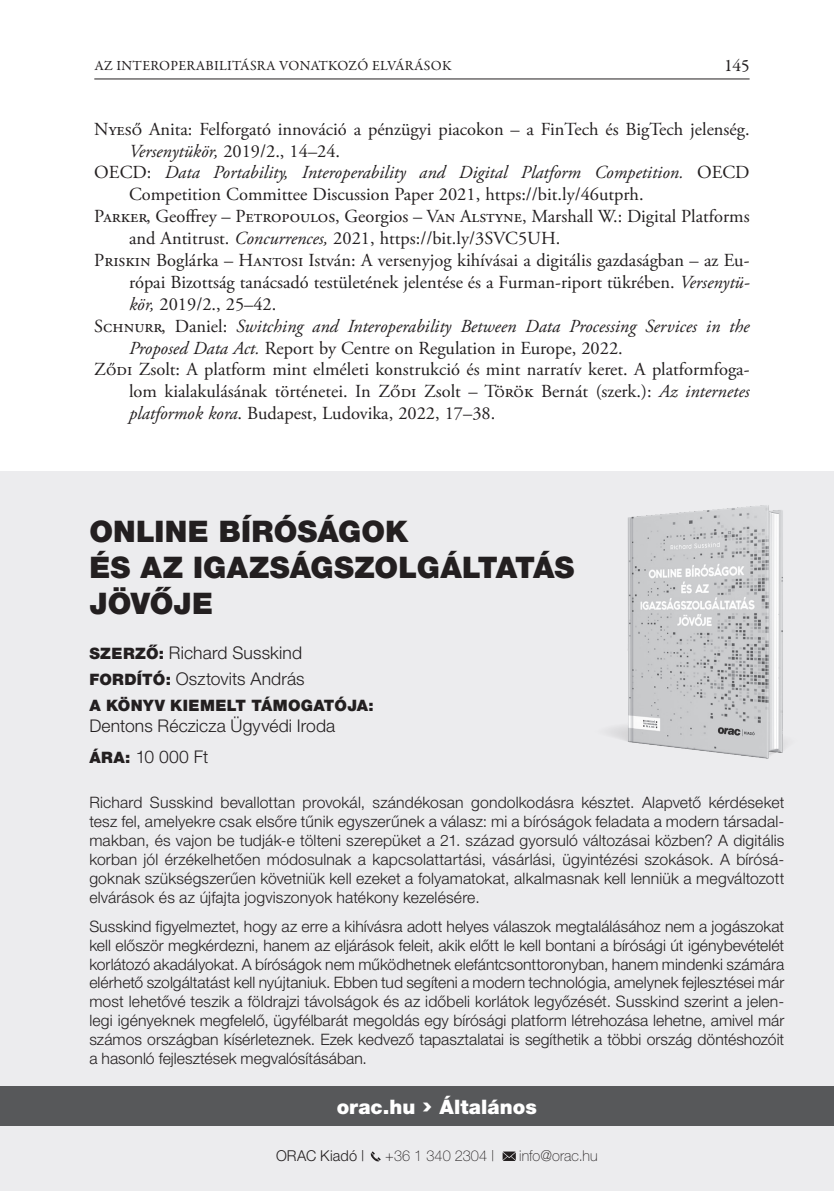
<style>
.page{position:relative;width:834px;height:1191px;background:#fff}
.page>*{position:absolute;margin:0;border:0;box-sizing:border-box;transform-origin:0 0}
.t1{font:29.75px/35.7px "Helvetica HU Black";letter-spacing:.005em;color:#231f20}
.t2{font:19.95px "Helvetica HU Black";letter-spacing:.005em;color:#fff}
.kenyer{font:18.38px/21.9px "Adobe Garamond Pro";color:#231f20}
.kenyer-2{font:italic 18.38px/21.9px "Adobe Garamond Pro";color:#231f20}
.t3{font:17.5px/25.9px "Helvetica HU Light";letter-spacing:.005em;color:#231f20}
.t4{font:17.5px "Garamond Premr Pro";color:#231f20}
.t5{font:15.75px/18.9px "Helvetica HU Light";letter-spacing:.005em;color:#231f20;text-align:justify}
.t6{font:15.75px "Helvetica HU Black";letter-spacing:.02em;color:#231f20}
.t7{font:15.05px "Helvetica HU Thin";letter-spacing:.005em;color:#231f20}
.t8{font:15.05px "Helvetica HU Light";letter-spacing:.01em;color:#231f20}
.t9{font:14px "Garamond Premr Pro";color:#231f20}
.s1{font-style:italic}
.s2{font-style:normal}
.s3{font-family:"Helvetica HU Black";font-size:15.75px}
.s4{font-family:"Poppins";font-weight:700}
</style>
<div class="page">
<hr style="left:94px;top:78px;width:655px;height:1px;background:#231f20">
<div style="left:0;top:471px;width:833px;height:720px;background:#ececee"></div>
<svg style="left:370px;top:1151px;width:10px;height:10px"></svg>
<svg style="left:502px;top:1151px;width:13px;height:10px"></svg>
<div style="left:0;top:1086px;width:833px;height:40px;background:#57585a"></div>
<img style="left:610px;top:505px;width:175px;height:254px">
<p class="t9" style="left:94px;top:57px;width:32px">AZ INTEROPERABILITÁSRA</p>
<p class="t9" style="left:279px;top:57px;width:11px">VONATKOZ</p>
<p class="t9" style="left:357px;top:57px;width:25px">Ó ELVÁRÁSOK</p>
<p class="t4" style="left:724px;top:54px;width:27px">145</p>
<p class="kenyer" style="left:129px;top:119px;width:622px;text-indent:-35px">Nyeső Anita: Felforgató innováció a pénzügyi piacokon – a FinTech és BigTech jelenség.<br><span class="s1">Versenytükör,</span> 2019/2., 14–24.</p>
<p class="kenyer" style="left:129px;top:162px;width:622px;text-indent:-35px">OECD: <span class="s1">Data Portability, Interoperability and Digital Platform Competition.</span> OECD<br>Competition Committee Discussion Paper 2021, https://bit.ly/46utprh.</p>
<p class="kenyer" style="left:129px;top:206px;width:622px;text-indent:-35px">Parker, Geoffrey – Petropoulos, Georgios – Van Alstyne, Marshall W.: Digital Platforms and Antitrust. <span class="s1">Concurrences,</span> 2021, https://bit.ly/3SVC5UH.</p>
<p class="kenyer" style="left:129px;top:250px;width:622px;text-align:justify;text-indent:-35px">Priskin Boglárka – Hantosi István: A versenyjog kihívásai a digitális gazdaságban – az Eu&shy;rópai Bizottság tanácsadó testületének jelentése és a Furman-riport tükrében. <span class="s1">Versenytü&shy;kör,</span> 2019/2., 25–42.</p>
<p class="kenyer-2" style="left:129px;top:315px;width:622px;text-indent:-35px"><span class="s2">Schnurr, Daniel:</span> Switching and Interoperability Between Data Processing Services in the<br>Proposed Data Act. <span class="s2">Report by Centre on Regulation in Europe, 2022.</span></p>
<p class="kenyer" style="left:129px;top:359px;width:622px;text-align:justify;text-indent:-35px">Ződi Zsolt: A platform mint elméleti konstrukció és mint narratív keret. A platformfoga&shy;lom kialakulásának történetei. In Ződi Zsolt – Török Bernát (szerk.): <span class="s1">Az internetes platformok kora</span>. Budapest, Ludovika, 2022, 17–38.</p>
<p class="t1" style="left:89px;top:513px;width:486px">ONLINE BÍRÓSÁGOK<br>ÉS AZ IGAZSÁGSZOLGÁLTATÁS<br>JÖVŐJE</p>
<p class="t3" style="left:89px;top:640px;width:217px"><span class="s3">SZERZŐ:</span> Richard Susskind<br><span class="s3">FORDÍTÓ:</span> Osztovits András</p>
<p class="t6" style="left:89px;top:696px;width:286px">A KÖNYV KIEMELT TÁMOGATÓJA:</p>
<p class="t3" style="left:89px;top:710px;width:247px;line-height:31px">Dentons Réczicza Ügyvédi Iroda<br><span class="s3">ÁRA:</span> 10 000 Ft</p>
<p class="t5" style="left:89px;top:793px;width:696px">Richard Susskind bevallottan provokál, szándékosan gondolkodásra késztet. Alapvető kérdéseket tesz fel, amelyekre csak elsőre tűnik egyszerűnek a válasz: mi a bíróságok feladata a modern társadal&shy;makban, és vajon be tudják-e tölteni szerepüket a 21. század gyorsuló változásai közben? A digitális korban jól érzékelhetően módosulnak a kapcsolattartási, vásárlási, ügyintézési szokások. A bírósá&shy;goknak szükségszerűen követniük kell ezeket a folyamatokat, alkalmasnak kell lenniük a megváltozott elvárások és az újfajta jogviszonyok hatékony kezelésére.</p>
<p class="t5" style="left:89px;top:916px;width:696px">Susskind figyelmeztet, hogy az erre a kihívásra adott helyes válaszok megtalálásához nem a jogászokat kell először megkérdezni, hanem az eljárások feleit, akik előtt le kell bontani a bírósági út igénybevételét korlátozó akadályokat. A bíróságok nem működhetnek elefántcsonttoronyban, hanem mindenki számára elérhető szolgáltatást kell nyújtaniuk. Ebben tud segíteni a modern technológia, amelynek fejlesztései már most lehetővé teszik a földrajzi távolságok és az időbeli korlátok legyőzését. Susskind szerint a jelen&shy;legi igényeknek megfelelő, ügyfélbarát megoldás egy bírósági platform létrehozása lehetne, amivel már számos országban kísérleteznek. Ezek kedvező tapasztalatai is segíthetik a többi ország döntéshozóit a hasonló fejlesztések megvalósításában.</p>
<p class="t2" style="left:336px;top:1095px;width:202px">orac.hu <span class="s4">&gt;</span> Általános</p>
<p class="t8" style="left:276px;top:1146px;width:90px">ORAC Kiadó |</p>
<p class="t7" style="left:385px;top:1147px;width:111px">+36 1 340 2304 |</p>
<p class="t7" style="left:519px;top:1147px;width:80px">info@orac.hu</p>
</div>
